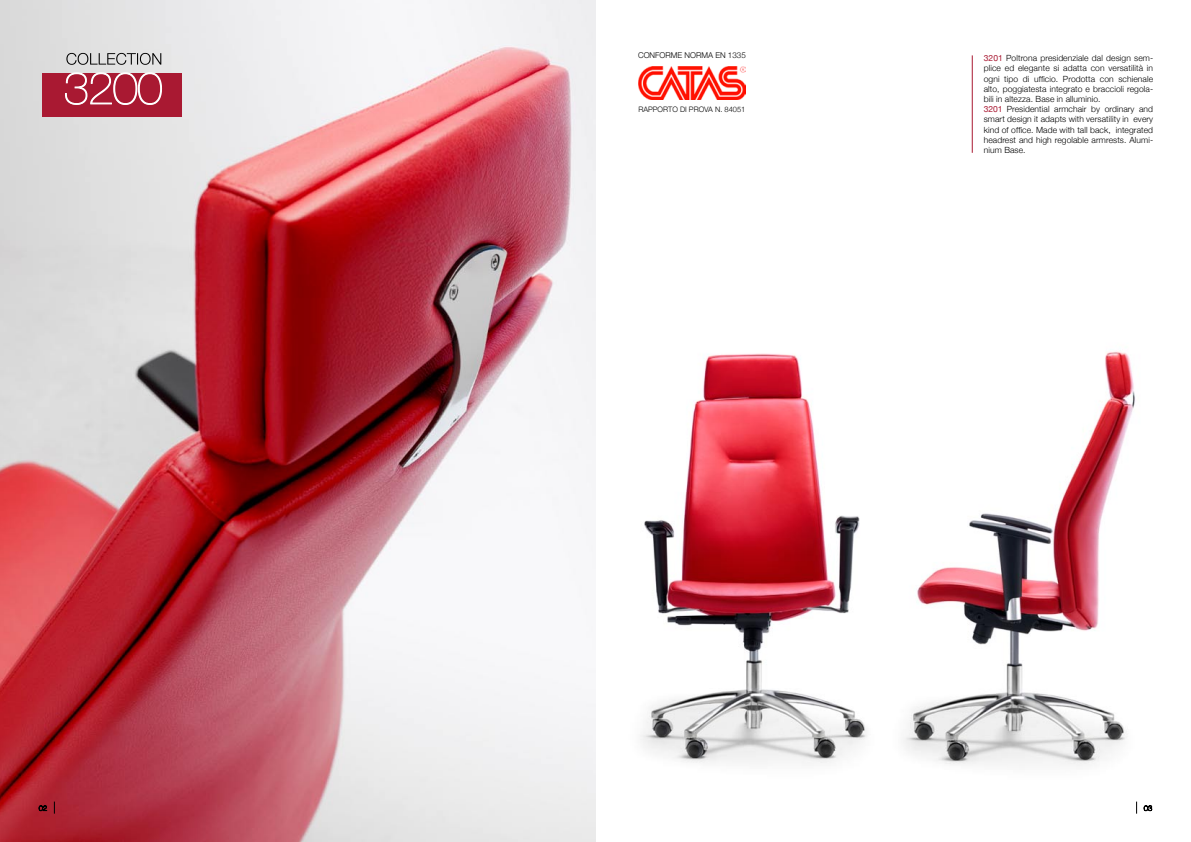
<style>
.page{position:relative;width:1191px;height:842px;background:#fff}
.page>*{position:absolute;margin:0;border:0;box-sizing:border-box;transform-origin:0 0}
.t1{font:300 8.5px/10.2px "Helvetica Neue";letter-spacing:.01em;color:#000}
.t2{font:300 8px "Helvetica Neue";color:#000}
.t3{font:300 7.5px "Helvetica Neue";color:#000}
.s1{font-weight:400;color:#a91932}
</style>
<div class="page">
<img style="left:0;top:0;width:595px;height:842px">
<svg style="left:1143px;top:805px;width:9px;height:6px"></svg>
<svg style="left:1136px;top:801px;width:1px;height:13px"></svg>
<svg style="left:39px;top:805px;width:8px;height:6px"></svg>
<svg style="left:54px;top:801px;width:1px;height:13px"></svg>
<div style="left:42px;top:73px;width:140px;height:43px;background:#a91932"></div>
<svg style="left:66px;top:53px;width:95px;height:12px"></svg>
<svg style="left:65px;top:72px;width:97px;height:33px"></svg>
<img style="left:595px;top:298px;width:272px;height:544px">
<img style="left:903px;top:351px;width:232px;height:415px">
<hr style="left:971px;top:55px;width:1px;height:98px;background:#a91932">
<img style="left:638px;top:66px;width:108px;height:33px">
<p class="t2" style="left:638px;top:51px;width:34px">conforme</p>
<p class="t2" style="left:684px;top:51px;width:63px">NORMA EN 1335</p>
<p class="t3" style="left:638px;top:105px;width:108px">Rapporto di prova n. 84051</p>
<p class="t1" style="left:983px;top:53px;width:171px"><span class="s1">3201</span> Poltrona presidenziale dal design sem&shy;plice ed elegante si adatta con versatilità in ogni tipo di ufficio. Prodotta con schienale alto, poggiatesta integrato e braccioli regola&shy;bili in altezza. Base in alluminio.<br><span class="s1">3201</span> Presidential armchair by ordinary and smart design it adapts with versatility in every kind of office. Made with tall back, integrated headrest and high regolable armrests. Alumi&shy;nium Base.</p>
</div>
